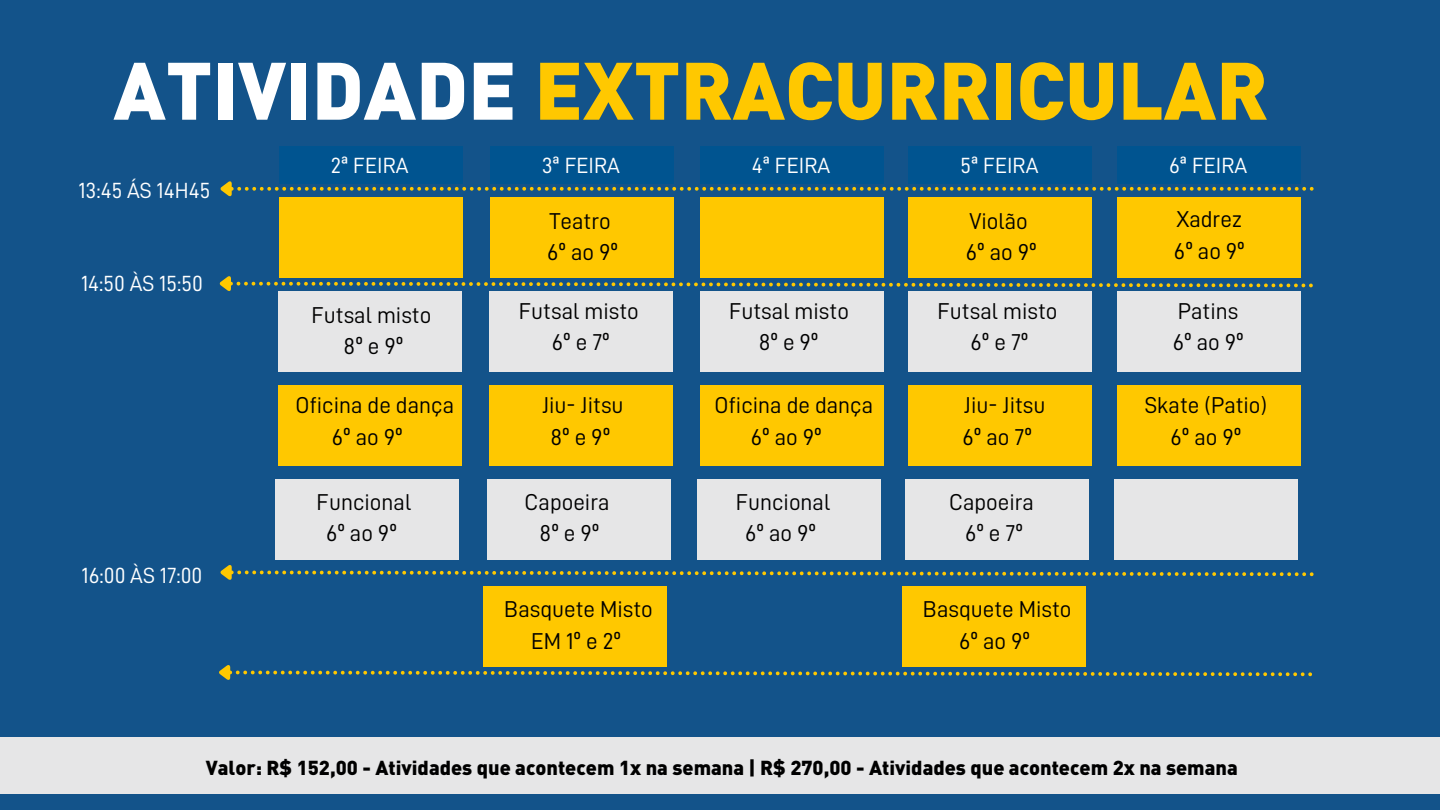
<style>
.page{position:relative;width:1440px;height:810px;background:#13538a}
.page>*{position:absolute;margin:0;border:0;box-sizing:border-box;transform-origin:0 0}
.t1{font:900 80px "DIN Pro";color:#ffc800}
.t2{font:23px "D DIN";color:#000}
.t3{font:23px "D DIN";letter-spacing:.11em;color:#000}
.t4{font:22px "D DIN";color:#fff}
.t5{font:900 20px "DIN Pro";color:#000}
.s1{color:#fff}
</style>
<div class="page">
<div style="left:279px;top:146px;width:184px;height:38px;background:#005490"></div>
<div style="left:490px;top:146px;width:184px;height:38px;background:#005490"></div>
<div style="left:700px;top:146px;width:184px;height:38px;background:#005490"></div>
<div style="left:909px;top:146px;width:183px;height:38px;background:#005490"></div>
<div style="left:1117px;top:146px;width:184px;height:38px;background:#005490"></div>
<svg style="left:220px;top:178px;width:1094px;height:24px"></svg>
<div style="left:279px;top:197px;width:184px;height:80px;background:#ffc800"></div>
<div style="left:490px;top:197px;width:184px;height:80px;background:#ffc800"></div>
<div style="left:700px;top:197px;width:184px;height:80px;background:#ffc800"></div>
<div style="left:909px;top:197px;width:183px;height:80px;background:#ffc800"></div>
<div style="left:1117px;top:197px;width:184px;height:80px;background:#ffc800"></div>
<div style="left:278px;top:291px;width:184px;height:80px;background:#e6e6e7"></div>
<div style="left:489px;top:291px;width:184px;height:80px;background:#e6e6e7"></div>
<div style="left:700px;top:291px;width:183px;height:80px;background:#e6e6e7"></div>
<div style="left:908px;top:291px;width:184px;height:80px;background:#e6e6e7"></div>
<div style="left:1117px;top:291px;width:184px;height:80px;background:#e6e6e7"></div>
<div style="left:278px;top:385px;width:184px;height:81px;background:#ffc800"></div>
<div style="left:489px;top:385px;width:184px;height:81px;background:#ffc800"></div>
<div style="left:700px;top:385px;width:183px;height:81px;background:#ffc800"></div>
<div style="left:908px;top:385px;width:184px;height:81px;background:#ffc800"></div>
<div style="left:1117px;top:385px;width:184px;height:81px;background:#ffc800"></div>
<div style="left:276px;top:480px;width:183px;height:80px;background:#e6e6e7"></div>
<div style="left:487px;top:480px;width:183px;height:80px;background:#e6e6e7"></div>
<div style="left:697px;top:480px;width:184px;height:80px;background:#e6e6e7"></div>
<div style="left:905px;top:480px;width:184px;height:80px;background:#e6e6e7"></div>
<div style="left:1114px;top:480px;width:184px;height:80px;background:#e6e6e7"></div>
<svg style="left:220px;top:565px;width:1094px;height:15px"></svg>
<div style="left:483px;top:586px;width:184px;height:80px;background:#ffc800"></div>
<div style="left:902px;top:586px;width:184px;height:80px;background:#ffc800"></div>
<svg style="left:219px;top:665px;width:1093px;height:15px"></svg>
<div style="left:0;top:738px;width:1440px;height:56px;background:#e6e6e7"></div>
<svg style="left:219px;top:273px;width:1094px;height:24px"></svg>
<p class="t1" style="left:114px;top:59px;width:1156px"><span class="s1">ATIVIDADE</span> EXTRACURRICULAR</p>
<p class="t4" style="left:331px;top:154px;width:79px">2ª FEIRA</p>
<p class="t4" style="left:78px;top:180px;width:133px">13:45 ÁS 14H45</p>
<p class="t2" style="left:549px;top:209px;width:63px">Teatro</p>
<p class="t2" style="left:547px;top:241px;width:72px">6º ao 9º</p>
<p class="t4" style="left:542px;top:154px;width:80px">3ª FEIRA</p>
<p class="t4" style="left:752px;top:154px;width:80px">4ª FEIRA</p>
<p class="t4" style="left:960px;top:154px;width:80px">5ª FEIRA</p>
<p class="t4" style="left:1169px;top:154px;width:80px">6ª FEIRA</p>
<p class="t2" style="left:1176px;top:208px;width:67px">Xadrez</p>
<p class="t2" style="left:1174px;top:239px;width:72px">6º ao 9º</p>
<p class="t2" style="left:970px;top:209px;width:60px">Violão</p>
<p class="t2" style="left:966px;top:241px;width:72px">6º ao 9º</p>
<p class="t4" style="left:81px;top:273px;width:123px">14:50 ÀS 15:50</p>
<p class="t4" style="left:81px;top:565px;width:122px">16:00 ÀS 17:00</p>
<p class="t2" style="left:311px;top:304px;width:121px">Futsal misto</p>
<p class="t2" style="left:344px;top:335px;width:61px">8ºe9º</p>
<p class="t2" style="left:295px;top:394px;width:160px">Oficina de dança</p>
<p class="t2" style="left:332px;top:425px;width:72px">6º ao 9º</p>
<p class="t2" style="left:317px;top:491px;width:96px">Funcional</p>
<p class="t2" style="left:326px;top:522px;width:72px">6º ao 9º</p>
<p class="t2" style="left:519px;top:300px;width:121px">Futsal misto</p>
<p class="t2" style="left:552px;top:331px;width:59px">6ºe7º</p>
<p class="t2" style="left:542px;top:394px;width:83px">Jiu- Jitsu</p>
<p class="t2" style="left:550px;top:425px;width:61px">8ºe9º</p>
<p class="t2" style="left:525px;top:491px;width:86px">Capoeira</p>
<p class="t2" style="left:540px;top:522px;width:61px">8ºe9º</p>
<p class="t2" style="left:504px;top:598px;width:150px">Basquete Misto</p>
<p class="t3" style="left:531px;top:630px;width:91px">EM1ºe2º</p>
<p class="t2" style="left:729px;top:300px;width:121px">Futsal misto</p>
<p class="t2" style="left:759px;top:331px;width:61px">8ºe9º</p>
<p class="t2" style="left:714px;top:394px;width:160px">Oficina de dança</p>
<p class="t2" style="left:751px;top:425px;width:72px">6º ao 9º</p>
<p class="t2" style="left:736px;top:491px;width:96px">Funcional</p>
<p class="t2" style="left:745px;top:522px;width:72px">6º ao 9º</p>
<p class="t2" style="left:938px;top:300px;width:121px">Futsal misto</p>
<p class="t2" style="left:971px;top:331px;width:59px">6ºe7º</p>
<p class="t2" style="left:964px;top:394px;width:83px">Jiu- Jitsu</p>
<p class="t2" style="left:963px;top:425px;width:71px">6º ao 7º</p>
<p class="t2" style="left:949px;top:491px;width:86px">Capoeira</p>
<p class="t2" style="left:965px;top:522px;width:59px">6ºe7º</p>
<p class="t2" style="left:923px;top:598px;width:150px">Basquete Misto</p>
<p class="t2" style="left:959px;top:630px;width:72px">6º ao 9º</p>
<p class="t2" style="left:1178px;top:300px;width:62px">Patins</p>
<p class="t2" style="left:1173px;top:331px;width:72px">6º ao 9º</p>
<p class="t2" style="left:1145px;top:394px;width:124px">Skate (Patio)</p>
<p class="t2" style="left:1171px;top:425px;width:72px">6º ao 9º</p>
<p class="t5" style="left:206px;top:760px;width:1033px">Valor: R$ 152,00 - Atividades que acontecem 1x na semana | R$ 270,00 - Atividades que acontecem 2x na semana</p>
</div>
